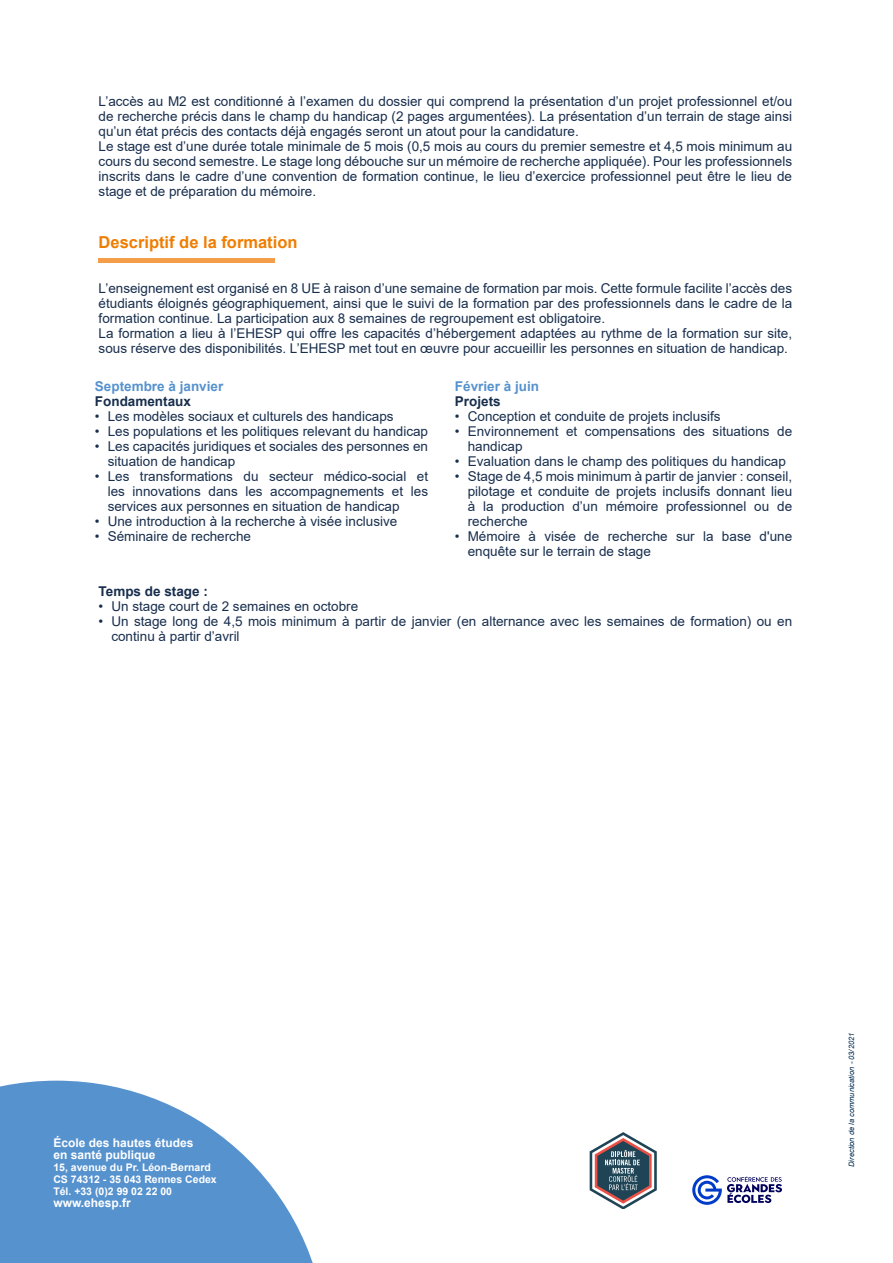
<style>
.page{position:relative;width:893px;height:1263px;background:#fff}
.page>*{position:absolute;margin:0;border:0;box-sizing:border-box;transform-origin:0 0}
.t1{font:700 16.5px "Arial";color:#ef7d00}
.t2{font:13.5px/15px "Arial";color:#182e4d}
.t3{font:700 13.5px "Arial";color:#182e4d}
.t4{font:700 13.5px "Arial";color:#5692ce}
.t5{font:700 12px/12px "Arial";color:#fff}
.t6{font:700 10.5px/12px "Arial";color:#fff}
.t7{font:italic 7.5px "Arial";color:#002c50}
</style>
<div class="page">
<svg style="left:692px;top:1175px;width:90px;height:30px"></svg>
<svg style="left:0;top:1081px;width:313px;height:182px;fill:#5692ce"></svg>
<svg style="left:590px;top:1132px;width:67px;height:77px"></svg>
<div style="left:99px;top:258px;width:176px;height:5px;background:#f59e49"></div>
<p class="t2" style="left:99px;top:94px;width:695px">L’accès au M2 est conditionné à l’examen du dossier qui comprend la présentation d’un projet professionnel et/ou de recherche précis dans le champ du handicap (2 pages argumentées). La présentation d’un terrain de stage ainsi qu’un état précis des contacts déjà engagés seront un atout pour la candidature.<br>Le stage est d’une durée totale minimale de 5 mois (0,5 mois au cours du premier semestre et 4,5 mois minimum au cours du second semestre. Le stage long débouche sur un mémoire de recherche appliquée). Pour les professionnels inscrits dans le cadre d’une convention de formation continue, le lieu d’exercice professionnel peut être le lieu de stage et de préparation du mémoire.</p>
<p class="t1" style="left:99px;top:231px;width:200px">Descriptif de la formation</p>
<p class="t2" style="left:99px;top:281px;width:695px">L’enseignement est organisé en 8 UE à raison d’une semaine de formation par mois. Cette formule facilite l’accès des étudiants éloignés géographiquement, ainsi que le suivi de la formation par des professionnels dans le cadre de la formation continue. La participation aux 8 semaines de regroupement est obligatoire.<br>La formation a lieu à l’EHESP qui offre les capacités d’hébergement adaptées au rythme de la formation sur site, sous réserve des disponibilités. L’EHESP met tout en œuvre pour accueillir les personnes en situation de handicap.</p>
<p class="t4" style="left:95px;top:377px;width:130px">Septembre à janvier</p>
<p class="t3" style="left:95px;top:392px;width:98px">Fondamentaux</p>
<p class="t2" style="left:95px;top:409px;width:300px">• Les modèles sociaux et culturels des handicaps</p>
<p class="t2" style="left:95px;top:424px;width:335px">• Les populations et les politiques relevant du handicap</p>
<p class="t2" style="left:108px;top:439px;width:322px;text-indent:-13px">• Les capacités juridiques et sociales des personnes en situation de handicap</p>
<p class="t2" style="left:108px;top:469px;width:322px;text-align:justify;text-indent:-13px">• Les transformations du secteur médico-social et les innovations dans les accompagnements et les services aux personnes en situation de handicap</p>
<p class="t2" style="left:95px;top:514px;width:304px">• Une introduction à la recherche à visée inclusive</p>
<p class="t2" style="left:95px;top:529px;width:158px">• Séminaire de recherche</p>
<p class="t4" style="left:455px;top:376px;width:86px">Février à juin</p>
<p class="t3" style="left:455px;top:391px;width:47px">Projets</p>
<p class="t2" style="left:455px;top:408px;width:267px">• Conception et conduite de projets inclusifs</p>
<p class="t2" style="left:468px;top:423px;width:326px;text-indent:-13px">• Environnement et compensations des situations de handicap</p>
<p class="t2" style="left:455px;top:453px;width:332px">• Evaluation dans le champ des politiques du handicap</p>
<p class="t2" style="left:468px;top:468px;width:326px;text-align:justify;text-indent:-13px">• Stage de 4,5 mois minimum à partir de janvier : conseil, pilotage et conduite de projets inclusifs donnant lieu à la production d’un mémoire professionnel ou de recherche</p>
<p class="t2" style="left:468px;top:528px;width:326px;text-indent:-13px">• Mémoire à visée de recherche sur la base d'une enquête sur le terrain de stage</p>
<p class="t3" style="left:99px;top:581px;width:111px">Temps de stage :</p>
<p class="t2" style="left:99px;top:598px;width:261px">• Un stage court de 2 semaines en octobre</p>
<p class="t2" style="left:111px;top:613px;width:682px;text-indent:-13px">• Un stage long de 4,5 mois minimum à partir de janvier (en alternance avec les semaines de formation) ou en continu à partir d’avril</p>
<p class="t5" style="left:53px;top:1137px;width:142px">École des hautes études en santé publique</p>
<p class="t6" style="left:53px;top:1161px;width:165px">15, avenue du Pr. Léon-Bernard<br>CS 74312 - 35 043 Rennes Cedex<br>Tél. +33 (0)2 99 02 22 00</p>
<p class="t5" style="left:53px;top:1197px;width:79px">www.ehesp.fr</p>
<p class="t7" style="left:847px;top:1167px;width:136px;rotate:-90deg">Direction de la communication - 03/2021</p>
</div>
